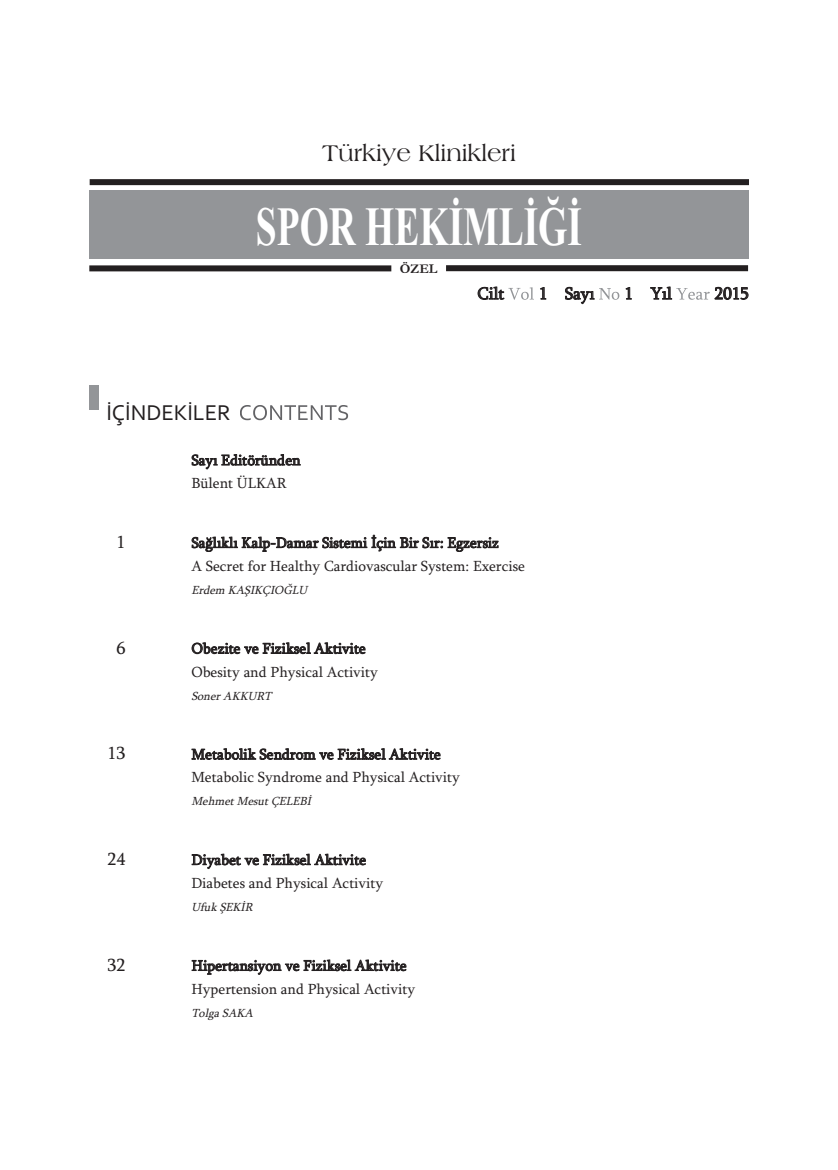
<style>
.page{position:relative;width:838px;height:1170px;background:#fff}
.page>*{position:absolute;margin:0;border:0;box-sizing:border-box;transform-origin:0 0}
.t1{font:700 55.35px "Times New Roman";color:#fff;scale:.68 1}
.t2{font:24px "Americana BT Roman";color:#231f20}
.t3{font:22.5px "Corbel";color:#231f20}
.t4{font:18px "Sylfaen";color:#231f20}
.t5{font:17.25px "Sylfaen";color:#231f20}
.t6{font:15px/23.1px "Sylfaen";color:#231f20}
.t7{font:700 13.5px "Garamond";color:#231f20}
.t8{font:italic 12px "Sylfaen";color:#231f20}
</style>
<div class="page">
<svg style="left:240px;top:405px;width:108px;height:15px"></svg>
<div style="left:89px;top:385px;width:10px;height:25px;background:#939598"></div>
<svg style="left:508px;top:287px;width:26px;height:13px"></svg>
<svg style="left:599px;top:288px;width:20px;height:12px"></svg>
<svg style="left:676px;top:288px;width:34px;height:12px"></svg>
<div style="left:89px;top:191px;width:659px;height:68px;background:#939598"></div>
<div style="left:90px;top:179px;width:659px;height:6px;background:#231f20"></div>
<div style="left:89px;top:265px;width:302px;height:6px;background:#231f20"></div>
<div style="left:446px;top:265px;width:302px;height:6px;background:#231f20"></div>
<h2 class="t2" style="left:322px;top:138px;width:195px">Türkiye Klinikleri</h2>
<h1 class="t1" style="left:256px;top:193px;width:481px">SPOR HEKİMLİĞİ</h1>
<p class="t7" style="left:399px;top:260px;width:39px">ÖZEL</p>
<h3 class="t3" style="left:106px;top:399px;width:126px">İÇİNDEKİLER</h3>
<p class="t6" style="left:191px;top:448px;width:111px">Sayı Editöründen<br>Bülent ÜLKAR</p>
<p class="t5" style="left:477px;top:283px;width:28px">Cilt</p>
<p class="t5" style="left:539px;top:283px;width:57px">1 Sayı</p>
<p class="t5" style="left:624px;top:283px;width:49px">1 Yıl</p>
<p class="t5" style="left:714px;top:283px;width:36px">2015</p>
<p class="t4" style="left:116px;top:531px;width:10px">1</p>
<p class="t6" style="left:191px;top:531px;width:335px">Sağlıklı Kalp-Damar Sistemi İçin Bir Sır: Egzersiz<br>A Secret for Healthy Cardiovascular System: Exercise</p>
<p class="t8" style="left:191px;top:582px;width:120px">Erdem KAŞIKÇIOĞLU</p>
<p class="t4" style="left:116px;top:637px;width:10px">6</p>
<p class="t6" style="left:191px;top:636px;width:188px">Obezite ve Fiziksel Aktivite<br>Obesity and Physical Activity</p>
<p class="t8" style="left:191px;top:688px;width:85px">Soner AKKURT</p>
<p class="t4" style="left:107px;top:742px;width:19px">13</p>
<p class="t6" style="left:191px;top:742px;width:270px">Metabolik Sendrom ve Fiziksel Aktivite<br>Metabolic Syndrome and Physical Activity</p>
<p class="t8" style="left:191px;top:794px;width:124px">Mehmet Mesut ÇELEBİ</p>
<p class="t4" style="left:107px;top:848px;width:19px">24</p>
<p class="t6" style="left:191px;top:847px;width:193px">Diyabet ve Fiziksel Aktivite<br>Diabetes and Physical Activity</p>
<p class="t8" style="left:191px;top:899px;width:66px">Ufuk ŞEKİR</p>
<p class="t4" style="left:107px;top:953px;width:19px">32</p>
<p class="t6" style="left:191px;top:953px;width:225px">Hipertansiyon ve Fiziksel Aktivite<br>Hypertension and Physical Activity</p>
<p class="t8" style="left:191px;top:1005px;width:66px">Tolga SAKA</p>
</div>
